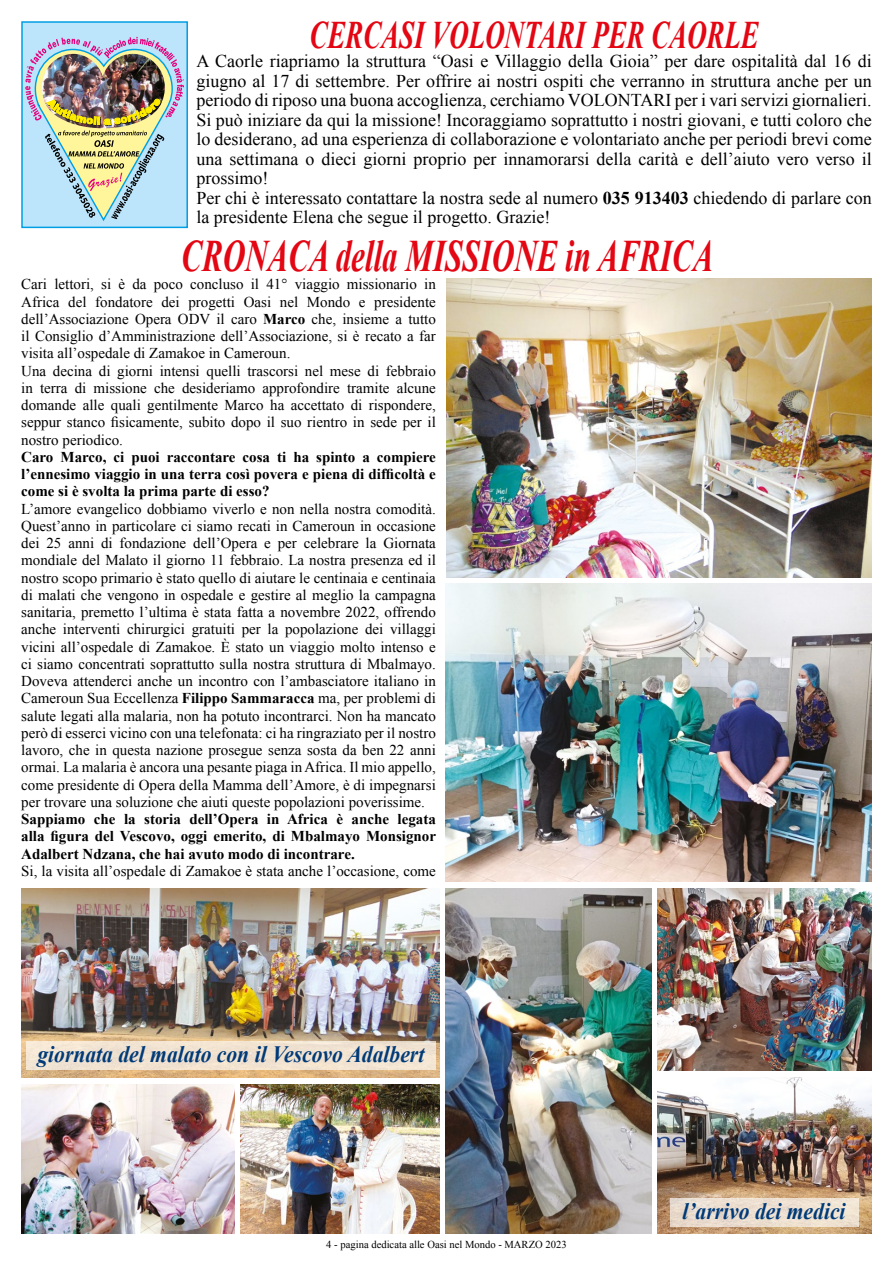
<style>
.page{position:relative;width:893px;height:1263px;background:#fff}
.page>*{position:absolute;margin:0;border:0;box-sizing:border-box;transform-origin:0 0}
.t1{font:italic 700 45px "Times New Roman";color:#e30613;scale:.69 1}
.t2{font:italic 700 39px "Times New Roman";color:#e30613;scale:.69 1}
.t3{font:italic 700 23.4px "Times New Roman";color:#003a78;scale:.92 1}
.t4{font:18px/19.5px "Times New Roman";color:#000}
.t5{font:15px/17.2px "Times New Roman";color:#000}
.t6{font:700 15px/17.2px "Times New Roman";color:#000;text-align:justify}
.t7{font:10.65px "Times New Roman";color:#000}
.s1{font-weight:700}
</style>
<div class="page">
<div style="left:22px;top:22px;width:165px;height:205px;background:#bce4fa"></div>
<img style="left:25px;top:37px;width:159px;height:184px">
<div style="left:21px;top:21px;width:167px;height:207px;border:2px solid #009fe3"></div>
<img style="left:21px;top:888px;width:418px;height:190px">
<img style="left:446px;top:279px;width:426px;height:298px">
<img style="left:446px;top:584px;width:426px;height:298px">
<img style="left:445px;top:888px;width:206px;height:345px">
<img style="left:21px;top:1084px;width:213px;height:149px">
<img style="left:657px;top:888px;width:215px;height:183px">
<img style="left:657px;top:1077px;width:215px;height:156px">
<img style="left:241px;top:1084px;width:198px;height:149px">
<div style="left:670px;top:1198px;width:189px;height:29px;background:#ede0d1"></div>
<div style="left:26px;top:1041px;width:410px;height:29px;background:#f1e3d1"></div>
<h2 class="t2" style="left:309px;top:7px;width:653px">CERCASI VOLONTARI PER CAORLE</h2>
<p class="t4" style="left:196px;top:51px;width:677px">A Caorle riapriamo la struttura “Oasi e Villaggio della Gioia” per dare ospitalità dal 16 di giugno al 17 di settembre. Per offrire ai nostri ospiti che verranno in struttura anche per un periodo di riposo una buona accoglienza, cerchiamo VOLONTARI per i vari servizi giornalieri.<br>Si può iniziare da qui la missione! Incoraggiamo soprattutto i nostri giovani, e tutti coloro che lo desiderano, ad una esperienza di collaborazione e volontariato anche per periodi brevi come una settimana o dieci giorni proprio per innamorarsi della carità e dell’aiuto vero verso il prossimo!<br>Per chi è interessato contattare la nostra sede al numero <span class="s1">035 913403</span> chiedendo di parlare con la presidente Elena che segue il progetto. Grazie!</p>
<h1 class="t1" style="left:181px;top:225px;width:773px">CRONACA della MISSIONE in AFRICA</h1>
<p class="t5" style="left:21px;top:275px;width:416px">Cari lettori, si è da poco concluso il 41° viaggio missionario in Africa del fondatore dei progetti Oasi nel Mondo e presidente dell’Associazione Opera ODV il caro <span class="s1">Marco</span> che, insieme a tutto il Consiglio d’Amministrazione dell’Associazione, si è recato a far visita all’ospedale di Zamakoe in Cameroun.<br>Una decina di giorni intensi quelli trascorsi nel mese di febbraio in terra di missione che desideriamo approfondire tramite alcune domande alle quali gentilmente Marco ha accettato di rispondere, seppur stanco fisicamente, subito dopo il suo rientro in sede per il nostro periodico.</p>
<p class="t6" style="left:21px;top:448px;width:416px">Caro Marco, ci puoi raccontare cosa ti ha spinto a compiere l’ennesimo viaggio in una terra così povera e piena di difficoltà e come si è svolta la prima parte di esso?</p>
<p class="t5" style="left:21px;top:500px;width:416px;text-align:justify">L’amore evangelico dobbiamo viverlo e non nella nostra comodità.<br>Quest’anno in particolare ci siamo recati in Cameroun in occasione dei 25 anni di fondazione dell’Opera e per celebrare la Giornata mondiale del Malato il giorno 11 febbraio. La nostra presenza ed il nostro scopo primario è stato quello di aiutare le centinaia e centinaia di malati che vengono in ospedale e gestire al meglio la campagna sanitaria, premetto l’ultima è stata fatta a novembre 2022, offrendo anche interventi chirurgici gratuiti per la popolazione dei villaggi vicini all’ospedale di Zamakoe. È stato un viaggio molto intenso e ci siamo concentrati soprattutto sulla nostra struttura di Mbalmayo.<br>Doveva attenderci anche un incontro con l’ambasciatore italiano in Cameroun Sua Eccellenza <span class="s1">Filippo Sammaracca</span> ma, per problemi di salute legati alla malaria, non ha potuto incontrarci. Non ha mancato però di esserci vicino con una telefonata: ci ha ringraziato per il nostro lavoro, che in questa nazione prosegue senza sosta da ben 22 anni ormai. La malaria è ancora una pesante piaga in Africa. Il mio appello, come presidente di Opera della Mamma dell’Amore, è di impegnarsi per trovare una soluzione che aiuti queste popolazioni poverissime.</p>
<p class="t6" style="left:21px;top:810px;width:416px">Sappiamo che la storia dell’Opera in Africa è anche legata alla figura del Vescovo, oggi emerito, di Mbalmayo Monsignor Adalbert Ndzana, che hai avuto modo di incontrare.</p>
<p class="t5" style="left:21px;top:862px;width:416px">Si, la visita all’ospedale di Zamakoe è stata anche l’occasione, come</p>
<h3 class="t3" style="left:37px;top:1038px;width:422px">giornata del malato con il Vescovo Adalbert</h3>
<p class="t7" style="left:326px;top:1237px;width:242px">4 - pagina dedicata alle Oasi nel Mondo - MARZO 2023</p>
<h3 class="t3" style="left:682px;top:1195px;width:179px">l’arrivo dei medici</h3>
</div>
